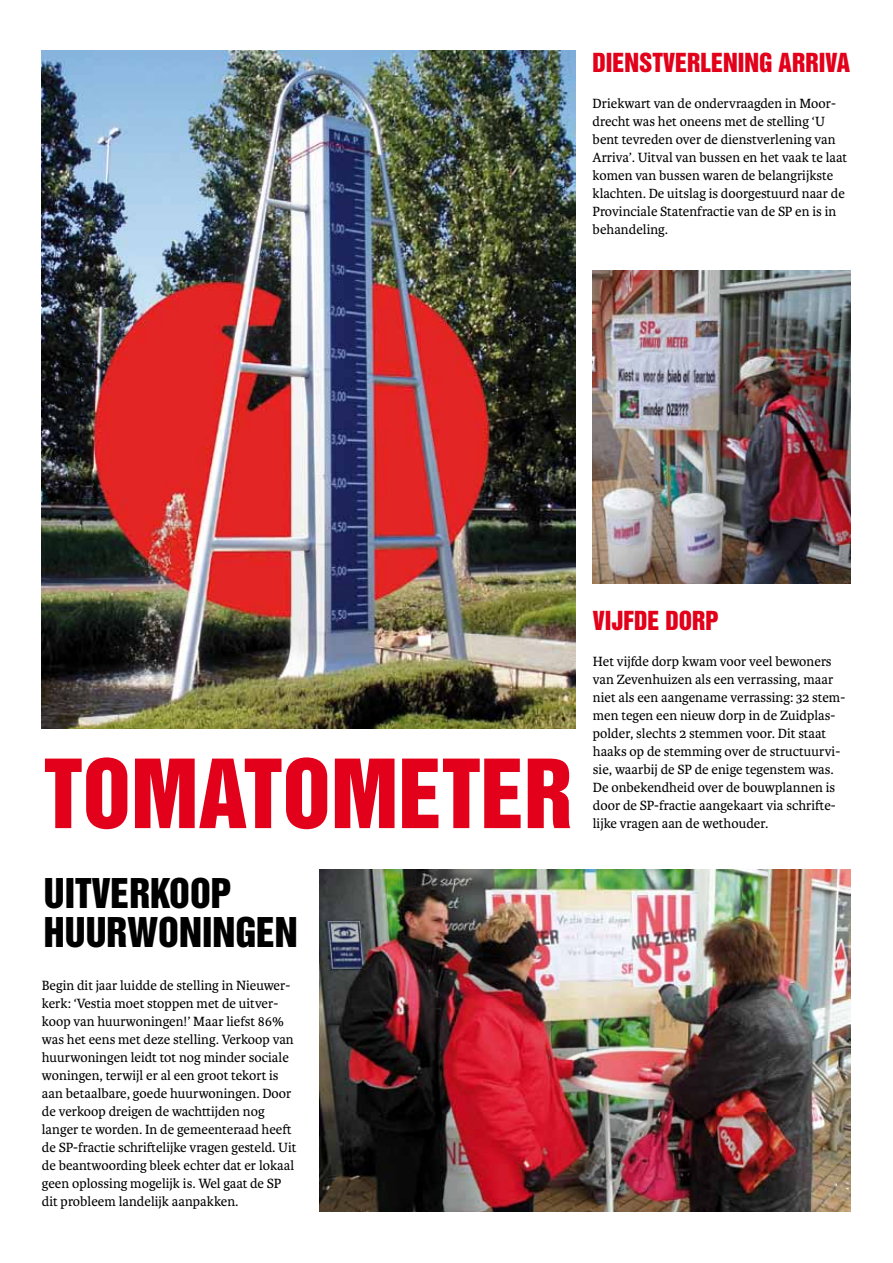
<style>
.page{position:relative;width:893px;height:1263px;background:#fff}
.page>*{position:absolute;margin:0;border:0;box-sizing:border-box;transform-origin:0 0}
.t1{font:87px "Helvetica Inserat LT Std";color:#e2001a}
.t2{font:37.5px/39px "Helvetica Inserat LT Std";color:#000}
.t3{font:24px "Helvetica Inserat LT Std";color:#e2001a}
.t4{font:14.25px/18px "Karmina";color:#000}
</style>
<div class="page">
<img style="left:593px;top:270px;width:258px;height:313px">
<img style="left:42px;top:51px;width:533px;height:677px">
<img style="left:319px;top:870px;width:531px;height:342px">
<h3 class="t3" style="left:593px;top:48px;width:259px">DIENSTVERLENING ARRIVA</h3>
<p class="t4" style="left:593px;top:95px;width:256px">Driekwart van de ondervraagden in Moor&shy;drecht was het oneens met de stelling ‘U bent tevreden over de dienstverlening van Arriva’. Uitval van bussen en het vaak te laat komen van bussen waren de belangrijkste klachten. De uitslag is doorgestuurd naar de Provinciale Statenfractie van de SP en is in behandeling.</p>
<h1 class="t1" style="left:44px;top:742px;width:530px">TOMATOMETER</h1>
<h2 class="t2" style="left:44px;top:875px;width:255px">UITVERKOOP<br>HUURWONINGEN</h2>
<p class="t4" style="left:42px;top:977px;width:256px">Begin dit jaar luidde de stelling in Nieuwer&shy;kerk: ‘Vestia moet stoppen met de uitver&shy;koop van huurwoningen!’ Maar liefst 86% was het eens met deze stelling. Verkoop van huurwoningen leidt tot nog minder sociale woningen, terwijl er al een groot tekort is aan betaalbare, goede huurwoningen. Door de verkoop dreigen de wachttijden nog langer te worden. In de gemeenteraad heeft de SP-fractie schriftelijke vragen gesteld. Uit de beantwoording bleek echter dat er lokaal geen oplossing mogelijk is. Wel gaat de SP dit probleem landelijk aanpakken.</p>
<h3 class="t3" style="left:593px;top:606px;width:128px">VIJFDE DORP</h3>
<p class="t4" style="left:593px;top:653px;width:254px">Het vijfde dorp kwam voor veel bewoners van Zevenhuizen als een verrassing, maar niet als een aangename verrassing: 32 stem&shy;men tegen een nieuw dorp in de Zuidplas&shy;polder, slechts 2 stemmen voor. Dit staat haaks op de stemming over de structuurvi&shy;sie, waarbij de SP de enige tegenstem was.<br>De onbekendheid over de bouwplannen is door de SP-fractie aangekaart via schrifte&shy;lijke vragen aan de wethouder.</p>
</div>
